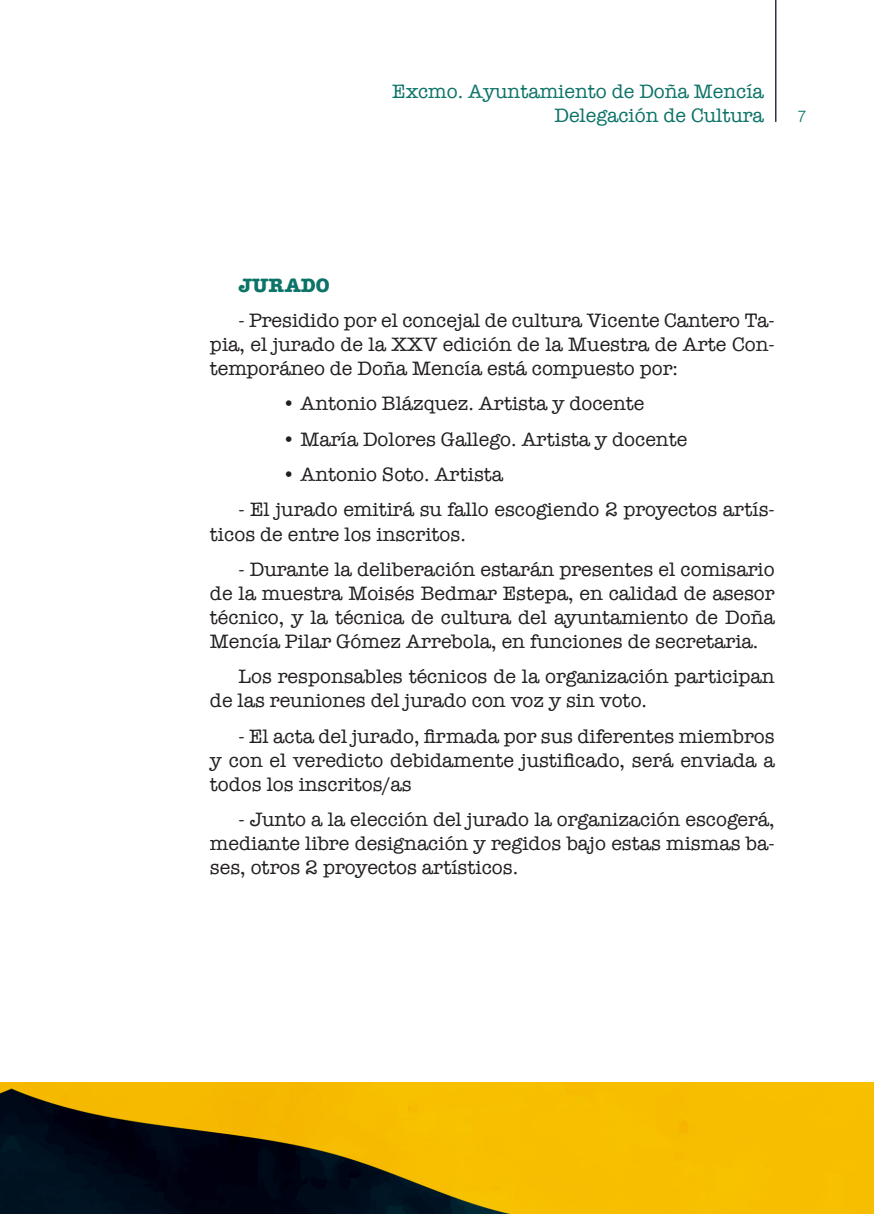
<style>
.page{position:relative;width:874px;height:1214px;background:#fff}
.page>*{position:absolute;margin:0;border:0;box-sizing:border-box;transform-origin:0 0}
.t1{font:20px/24px "American Typewriter";color:#231f20;text-align:justify}
.t2{font:20px/24px "American Typewriter";color:#0b7367;text-align:right}
.t3{font:700 20px "American Typewriter";color:#0b7367}
.t4{font:300 16px "Helvetica";color:#0b7367}
</style>
<div class="page">
<hr style="left:774px;top:0;width:2px;height:122px;background:#2f3145">
<img style="left:0;top:1082px;width:873px;height:131px">
<p class="t2" style="left:392px;top:78px;width:373px">Excmo. Ayuntamiento de Doña Mencía<br>Delegación de Cultura</p>
<p class="t4" style="left:797px;top:103px;width:10px">7</p>
<p class="t3" style="left:238px;top:267px;width:93px">JURADO</p>
<p class="t1" style="left:210px;top:307px;width:566px;text-indent:28px">- Presidido por el concejal de cultura Vicente Cantero Ta&shy;pia, el jurado de la XXV edición de la Muestra de Arte Con&shy;temporáneo de Doña Mencía está compuesto por:</p>
<p class="t1" style="left:282px;top:391px;width:364px">• Antonio Blázquez. Artista y docente</p>
<p class="t1" style="left:282px;top:426px;width:406px">• María Dolores Gallego. Artista y docente</p>
<p class="t1" style="left:282px;top:462px;width:222px">• Antonio Soto. Artista</p>
<p class="t1" style="left:210px;top:497px;width:566px;text-indent:28px">- El jurado emitirá su fallo escogiendo 2 proyectos artís&shy;ticos de entre los inscritos.</p>
<p class="t1" style="left:210px;top:556px;width:566px;text-indent:28px">- Durante la deliberación estarán presentes el comisario de la muestra Moisés Bedmar Estepa, en calidad de asesor técnico, y la técnica de cultura del ayuntamiento de Doña Mencía Pilar Gómez Arrebola, en funciones de secretaria.</p>
<p class="t1" style="left:210px;top:664px;width:566px;text-indent:28px">Los responsables técnicos de la organización participan de las reuniones del jurado con voz y sin voto.</p>
<p class="t1" style="left:210px;top:723px;width:566px;text-indent:28px">- El acta del jurado, firmada por sus diferentes miembros y con el veredicto debidamente justificado, será enviada a todos los inscritos/as</p>
<p class="t1" style="left:210px;top:806px;width:566px;text-indent:28px">- Junto a la elección del jurado la organización escogerá, mediante libre designación y regidos bajo estas mismas ba&shy;ses, otros 2 proyectos artísticos.</p>
</div>
